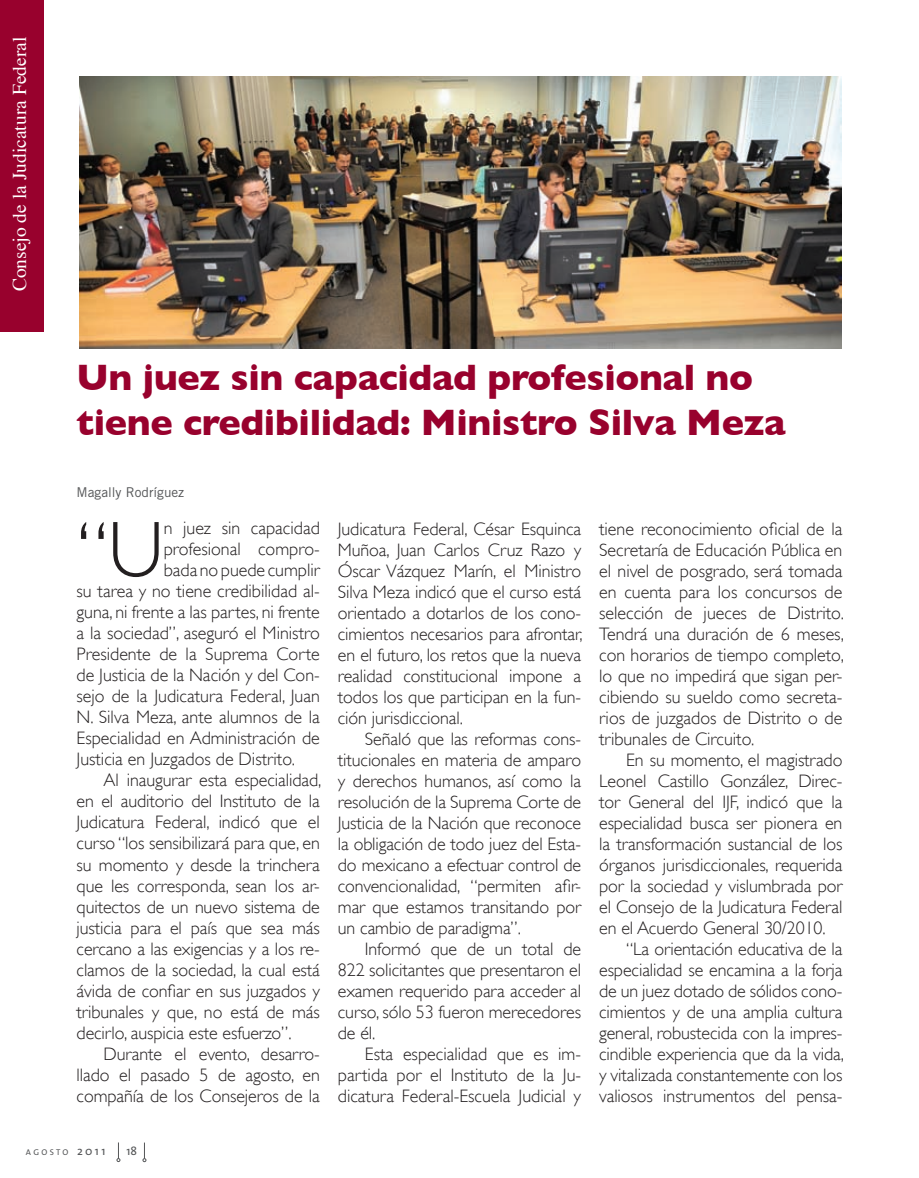
<style>
.page{position:relative;width:919px;height:1178px;background:#fff}
.page>*{position:absolute;margin:0;border:0;box-sizing:border-box;transform-origin:0 0}
.t1{font:300 79.5px "Gill Sans";color:#231f20}
.t2{font:700 37.5px/45px "Gill Sans";letter-spacing:-.01em;color:#98012d}
.t3{font:19.5px "Times";color:#fff}
.t4{font:300 18px/21px "Gill Sans";letter-spacing:-.005em;color:#231f20;text-align:justify}
.t5{font:13.5px "Trade Gothic";color:#545557}
.t6{font:12px "The Sans";color:#545557}
.t7{font:8.4px "The Sans";letter-spacing:.27em;color:#545557}
.s1{font-size:12px}
</style>
<div class="page">
<div style="left:0;top:0;width:43px;height:331px;background:#98012d"></div>
<svg style="left:117px;top:1142px;width:3px;height:20px"></svg>
<svg style="left:142px;top:1142px;width:4px;height:20px"></svg>
<img style="left:79px;top:77px;width:762px;height:271px">
<p class="t3" style="left:1px;top:291px;width:256px;rotate:-90deg">Consejo de la Judicatura Federal</p>
<h2 class="t2" style="left:77px;top:355px;width:710px">Un juez sin capacidad profesional no tiene credibilidad: Ministro Silva Meza</h2>
<p class="t5" style="left:77px;top:484px;width:109px">Magally Rodríguez</p>
<h1 class="t1" style="left:77px;top:504px;width:89px">“U</h1>
<p class="t4" style="left:164px;top:518px;width:158px">n juez sin capacidad</p>
<p class="t4" style="left:164px;top:539px;width:158px">profesional compro-</p>
<p class="t4" style="left:164px;top:560px;width:158px">bada no puede cumplir</p>
<p class="t4" style="left:77px;top:581px;width:245px">su tarea y no tiene credibilidad al-</p>
<p class="t4" style="left:77px;top:602px;width:245px">guna, ni frente a las partes, ni frente</p>
<p class="t4" style="left:77px;top:623px;width:245px">a la sociedad”, aseguró el Ministro</p>
<p class="t4" style="left:77px;top:644px;width:245px">Presidente de la Suprema Corte</p>
<p class="t4" style="left:77px;top:665px;width:245px">de Justicia de la Nación y del Con-</p>
<p class="t4" style="left:77px;top:686px;width:245px">sejo de la Judicatura Federal, Juan</p>
<p class="t4" style="left:77px;top:707px;width:245px">N. Silva Meza, ante alumnos de la</p>
<p class="t4" style="left:77px;top:728px;width:245px">Especialidad en Administración de</p>
<p class="t4" style="left:77px;top:749px;width:220px">Justicia en Juzgados de Distrito.</p>
<p class="t4" style="left:104px;top:770px;width:219px">Al inaugurar esta especialidad,</p>
<p class="t4" style="left:77px;top:791px;width:245px">en el auditorio del Instituto de la</p>
<p class="t4" style="left:77px;top:812px;width:245px">Judicatura Federal, indicó que el</p>
<p class="t4" style="left:77px;top:833px;width:245px">curso “los sensibilizará para que, en</p>
<p class="t4" style="left:77px;top:854px;width:245px">su momento y desde la trinchera</p>
<p class="t4" style="left:77px;top:875px;width:245px">que les corresponda, sean los ar-</p>
<p class="t4" style="left:77px;top:896px;width:245px">quitectos de un nuevo sistema de</p>
<p class="t4" style="left:77px;top:917px;width:245px">justicia para el país que sea más</p>
<p class="t4" style="left:77px;top:938px;width:245px">cercano a las exigencias y a los re-</p>
<p class="t4" style="left:77px;top:959px;width:245px">clamos de la sociedad, la cual está</p>
<p class="t4" style="left:77px;top:980px;width:245px">ávida de confiar en sus juzgados y</p>
<p class="t4" style="left:77px;top:1001px;width:245px">tribunales y que, no está de más</p>
<p class="t4" style="left:77px;top:1022px;width:216px">decirlo, auspicia este esfuerzo”.</p>
<p class="t4" style="left:104px;top:1043px;width:218px">Durante el evento, desarro-</p>
<p class="t4" style="left:77px;top:1064px;width:245px">llado el pasado 5 de agosto, en</p>
<p class="t4" style="left:77px;top:1085px;width:245px">compañía de los Consejeros de la</p>
<p class="t4" style="left:338px;top:518px;width:246px">Judicatura Federal, César Esquinca Muñoa, Juan Carlos Cruz Razo y Óscar Vázquez Marín, el Ministro Silva Meza indicó que el curso está orientado a dotarlos de los cono&shy;cimientos necesarios para afrontar, en el futuro, los retos que la nueva realidad constitucional impone a todos los que participan en la fun&shy;ción jurisdiccional.</p>
<p class="t4" style="left:338px;top:728px;width:245px;text-indent:27px">Señaló que las reformas cons&shy;titucionales en materia de amparo y derechos humanos, así como la resolución de la Suprema Corte de Justicia de la Nación que reconoce la obligación de todo juez del Esta&shy;do mexicano a efectuar control de convencionalidad, “permiten afir&shy;mar que estamos transitando por un cambio de paradigma”.</p>
<p class="t4" style="left:338px;top:938px;width:245px;text-indent:27px">Informó que de un total de 822 solicitantes que presentaron el examen requerido para acceder al curso, sólo 53 fueron merecedores de él.</p>
<p class="t4" style="left:338px;top:1043px;width:245px;text-indent:27px">Esta especialidad que es im&shy;partida por el Instituto de la Ju&shy;dicatura Federal-Escuela Judicial y</p>
<p class="t4" style="left:599px;top:518px;width:246px">tiene reconocimiento oficial de la Secretaría de Educación Pública en el nivel de posgrado, será tomada en cuenta para los concursos de selección de jueces de Distrito.<br>Tendrá una duración de 6 meses, con horarios de tiempo completo, lo que no impedirá que sigan per&shy;cibiendo su sueldo como secreta&shy;rios de juzgados de Distrito o de tribunales de Circuito.</p>
<p class="t4" style="left:626px;top:749px;width:218px">En su momento, el magistrado</p>
<p class="t4" style="left:599px;top:770px;width:245px">Leonel Castillo González, Direc-</p>
<p class="t4" style="left:599px;top:791px;width:245px">tor General del IJF, indicó que la</p>
<p class="t4" style="left:599px;top:812px;width:245px">especialidad busca ser pionera en</p>
<p class="t4" style="left:599px;top:833px;width:245px">la transformación sustancial de los</p>
<p class="t4" style="left:599px;top:854px;width:245px">órganos jurisdiccionales, requerida</p>
<p class="t4" style="left:599px;top:875px;width:245px">por la sociedad y vislumbrada por</p>
<p class="t4" style="left:599px;top:896px;width:245px">el Consejo de la Judicatura Federal</p>
<p class="t4" style="left:599px;top:917px;width:228px">en el Acuerdo General 30/2010.</p>
<p class="t4" style="left:626px;top:938px;width:218px">“La orientación educativa de la</p>
<p class="t4" style="left:599px;top:959px;width:245px">especialidad se encamina a la forja</p>
<p class="t4" style="left:599px;top:980px;width:245px">de un juez dotado de sólidos cono-</p>
<p class="t4" style="left:599px;top:1001px;width:245px">cimientos y de una amplia cultura</p>
<p class="t4" style="left:599px;top:1022px;width:245px">general, robustecida con la impres-</p>
<p class="t4" style="left:599px;top:1043px;width:246px">cindible experiencia que da la vida,</p>
<p class="t4" style="left:599px;top:1064px;width:245px">y vitalizada constantemente con los</p>
<p class="t4" style="left:599px;top:1085px;width:245px">valiosos instrumentos del pensa-</p>
<p class="t7" style="left:26px;top:1145px;width:81px">AGOSTO <span class="s1">2011</span></p>
<p class="t6" style="left:126px;top:1141px;width:12px">18</p>
</div>
